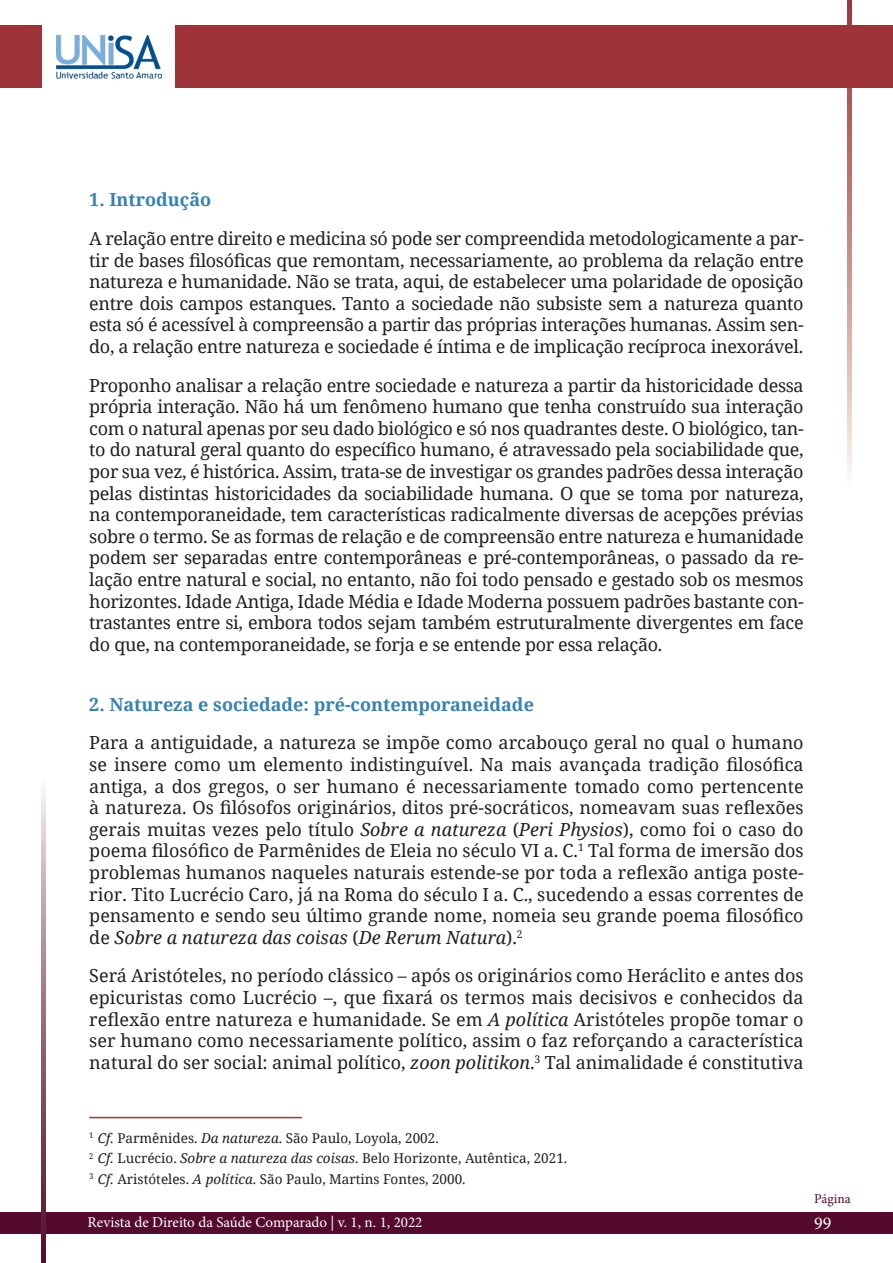
<style>
.page{position:relative;width:893px;height:1263px;background:#fff}
.page>*{position:absolute;margin:0;border:0;box-sizing:border-box;transform-origin:0 0}
.txt{font:18px/21.6px "Noto Serif";letter-spacing:-.02em;color:#231f20;text-align:justify}
.Subtítulo{font:700 18px "Noto Serif";color:#3581b3}
.t1{font:18px "Minion Pro";color:#fff}
.t2{font:15px "Minion Pro";color:#fff}
.t3{font:13.5px "Noto Serif";color:#231f20}
.t4{font:13.5px "Minion Pro";letter-spacing:-.005em;color:#53092b}
.s1{font-style:italic}
</style>
<div class="page">
<svg style="left:847px;top:0;width:4px;height:475px;background:#cc9892"></svg>
<div style="left:0;top:26px;width:893px;height:62px;background:#9e343a"></div>
<div style="left:0;top:1212px;width:893px;height:21px;background:#540a2c"></div>
<svg style="left:41px;top:789px;width:5px;height:474px;background:#9b727f"></svg>
<div style="left:43px;top:11px;width:132px;height:92px;background:#fff"></div>
<img style="left:56px;top:35px;width:106px;height:44px">
<hr style="left:89px;top:1117px;width:213px;height:1px;background:#9f343b">
<p class="Subtítulo" style="left:89px;top:187px;width:123px">1. Introdução</p>
<p class="txt" style="left:89px;top:227px;width:716px">A relação entre direito e medicina só pode ser compreendida metodologicamente a par&shy;tir de bases filosóficas que remontam, necessariamente, ao problema da relação entre natureza e humanidade. Não se trata, aqui, de estabelecer uma polaridade de oposição entre dois campos estanques. Tanto a sociedade não subsiste sem a natureza quanto esta só é acessível à compreensão a partir das próprias interações humanas. Assim sen&shy;do, a relação entre natureza e sociedade é íntima e de implicação recíproca inexorável.</p>
<p class="txt" style="left:89px;top:374px;width:716px">Proponho analisar a relação entre sociedade e natureza a partir da historicidade dessa própria interação. Não há um fenômeno humano que tenha construído sua interação com o natural apenas por seu dado biológico e só nos quadrantes deste. O biológico, tan&shy;to do natural geral quanto do específico humano, é atravessado pela sociabilidade que, por sua vez, é histórica. Assim, trata-se de investigar os grandes padrões dessa interação pelas distintas historicidades da sociabilidade humana. O que se toma por natureza, na contemporaneidade, tem características radicalmente diversas de acepções prévias sobre o termo. Se as formas de relação e de compreensão entre natureza e humanidade podem ser separadas entre contemporâneas e pré-contemporâneas, o passado da re&shy;lação entre natural e social, no entanto, não foi todo pensado e gestado sob os mesmos horizontes. Idade Antiga, Idade Média e Idade Moderna possuem padrões bastante con&shy;trastantes entre si, embora todos sejam também estruturalmente divergentes em face do que, na contemporaneidade, se forja e se entende por essa relação.</p>
<p class="Subtítulo" style="left:89px;top:691px;width:446px">2. Natureza e sociedade: pré-contemporaneidade</p>
<p class="txt" style="left:89px;top:731px;width:716px">Para a antiguidade, a natureza se impõe como arcabouço geral no qual o humano se insere como um elemento indistinguível. Na mais avançada tradição filosófica antiga, a dos gregos, o ser humano é necessariamente tomado como pertencente à natureza. Os filósofos originários, ditos pré-socráticos, nomeavam suas reflexões gerais muitas vezes pelo título <span class="s1">Sobre a natureza</span> (<span class="s1">Peri Physios</span>), como foi o caso do poema filosófico de Parmênides de Eleia no século VI a. C.<sup>1</sup> Tal forma de imersão dos problemas humanos naqueles naturais estende-se por toda a reflexão antiga poste&shy;rior. Tito Lucrécio Caro, já na Roma do século I a. C., sucedendo a essas correntes de pensamento e sendo seu último grande nome, nomeia seu grande poema filosófico de <span class="s1">Sobre a natureza das coisas</span> (<span class="s1">De Rerum Natura</span>).<sup>2</sup></p>
<p class="txt" style="left:89px;top:964px;width:716px">Será Aristóteles, no período clássico – após os originários como Heráclito e antes dos epicuristas como Lucrécio –, que fixará os termos mais decisivos e conhecidos da reflexão entre natureza e humanidade. Se em <span class="s1">A política</span> Aristóteles propõe tomar o ser humano como necessariamente político, assim o faz reforçando a característica natural do ser social: animal político, <span class="s1">zoon politikon</span>.<sup>3</sup> Tal animalidade é constitutiva</p>
<p class="t3" style="left:89px;top:1128px;width:351px"><sup>1</sup> <span class="s1">Cf.</span> Parmênides. <span class="s1">Da natureza</span>. São Paulo, Loyola, 2002.</p>
<p class="t3" style="left:89px;top:1149px;width:479px"><sup>2</sup> <span class="s1">Cf.</span> Lucrécio. <span class="s1">Sobre a natureza das coisas</span>. Belo Horizonte, Autêntica, 2021.</p>
<p class="t3" style="left:89px;top:1169px;width:378px"><sup>3</sup> <span class="s1">Cf.</span> Aristóteles. <span class="s1">A política</span>. São Paulo, Martins Fontes, 2000.</p>
<p class="t2" style="left:88px;top:1212px;width:336px">Revista de Direito da Saúde Comparado | v. 1, n. 1, 2022</p>
<p class="t4" style="left:814px;top:1190px;width:38px">Página</p>
<p class="t1" style="left:814px;top:1211px;width:19px">99</p>
</div>
